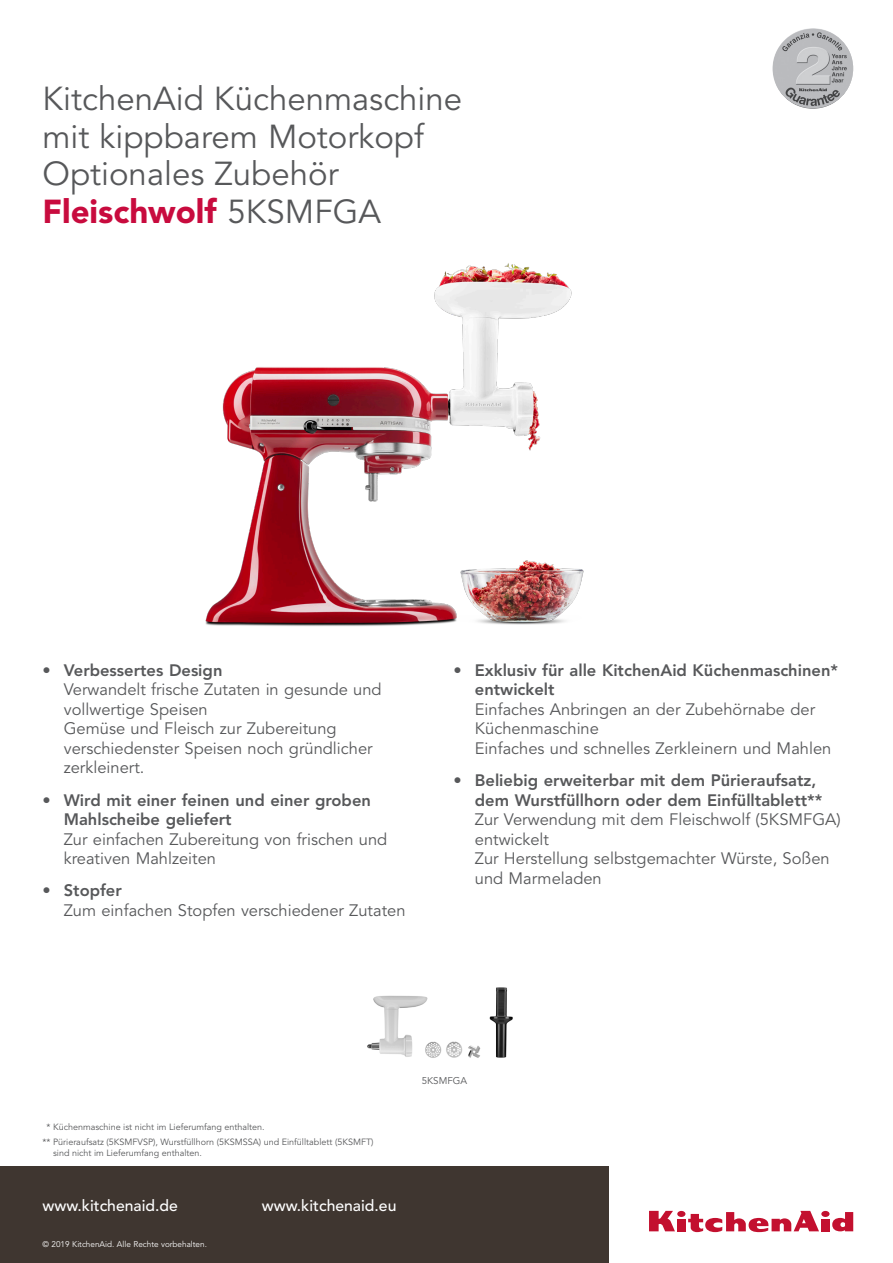
<style>
.page{position:relative;width:893px;height:1263px;background:#fff}
.page>*{position:absolute;margin:0;border:0;box-sizing:border-box;transform-origin:0 0}
.Titre_Produit_22{font:33px/37.5px "Avenir LT Std";color:#57585a}
.Titre_Produit_22-2{font:900 33px "Avenir LT Std";color:#c80b3e}
.TexteBenefit{font:16.5px/19.5px "Avenir LT Std";color:#57585a}
.Texte_Feature{font:800 16.5px/19.5px "Avenir LT Std";color:#57585a}
.WWW{font:500 15.75px "Avenir LT Std";color:#fff}
.t1{font:9.75px "Avenir LT Std";color:#57585a}
.Acces_2{font:9px/10.8px "Avenir LT Std";color:#57585a}
.t2{font:8.25px "Avenir LT Std";color:#fff}
.s1{font-weight:400;color:#57585a}
</style>
<div class="page">
<div style="left:0;top:1166px;width:609px;height:97px;background:#3f3630"></div>
<img style="left:367px;top:987px;width:146px;height:71px">
<div style="left:677px;top:1219px;width:8px;height:12px;background:#c3102f"></div>
<div style="left:677px;top:1211px;width:8px;height:6px;background:#c3102f;border-radius:50%"></div>
<div style="left:821px;top:1219px;width:8px;height:12px;background:#c3102f"></div>
<div style="left:821px;top:1211px;width:8px;height:6px;background:#c3102f;border-radius:50%"></div>
<svg style="left:649px;top:1211px;width:26px;height:20px"></svg>
<svg style="left:688px;top:1211px;width:131px;height:21px"></svg>
<svg style="left:832px;top:1212px;width:21px;height:19px"></svg>
<img style="left:205px;top:263px;width:379px;height:363px">
<img style="left:772px;top:28px;width:81px;height:81px;border-radius:40px">
<p class="Titre_Produit_22" style="left:43px;top:81px;width:421px">KitchenAid Küchenmaschine mit kippbarem Motorkopf</p>
<p class="Titre_Produit_22" style="left:43px;top:156px;width:298px">Optionales Zubehör</p>
<p class="Titre_Produit_22-2" style="left:43px;top:191px;width:340px">Fleischwolf <span class="s1">5KSMFGA</span></p>
<p class="Texte_Feature" style="left:43px;top:660px;width:181px">• Verbessertes Design</p>
<p class="TexteBenefit" style="left:64px;top:680px;width:319px">Verwandelt frische Zutaten in gesunde und vollwertige Speisen</p>
<p class="TexteBenefit" style="left:64px;top:719px;width:310px">Gemüse und Fleisch zur Zubereitung verschiedenster Speisen noch gründlicher zerkleinert.</p>
<p class="Texte_Feature" style="left:64px;top:790px;width:309px;text-indent:-21px">• Wird mit einer feinen und einer groben<br>Mahlscheibe geliefert</p>
<p class="TexteBenefit" style="left:64px;top:830px;width:325px">Zur einfachen Zubereitung von frischen und kreativen Mahlzeiten</p>
<p class="Texte_Feature" style="left:43px;top:881px;width:81px">• Stopfer</p>
<p class="TexteBenefit" style="left:64px;top:901px;width:343px">Zum einfachen Stopfen verschiedener Zutaten</p>
<p class="Texte_Feature" style="left:475px;top:660px;width:365px;text-indent:-21px">• Exklusiv für alle KitchenAid Küchenmaschinen* entwickelt</p>
<p class="TexteBenefit" style="left:475px;top:700px;width:342px">Einfaches Anbringen an der Zubehörnabe der<br>Küchenmaschine</p>
<p class="TexteBenefit" style="left:475px;top:739px;width:358px">Einfaches und schnelles Zerkleinern und Mahlen</p>
<p class="Texte_Feature" style="left:475px;top:771px;width:349px;text-indent:-21px">• Beliebig erweiterbar mit dem Pürieraufsatz, dem Wurstfüllhorn oder dem Einfülltablett**</p>
<p class="TexteBenefit" style="left:475px;top:810px;width:367px">Zur Verwendung mit dem Fleischwolf (5KSMFGA) entwickelt</p>
<p class="TexteBenefit" style="left:475px;top:849px;width:356px">Zur Herstellung selbstgemachter Würste, Soßen und Marmeladen</p>
<p class="Acces_2" style="left:47px;top:1121px;width:220px">* Küchenmaschine ist nicht im Lieferumfang enthalten.</p>
<p class="Acces_2" style="left:53px;top:1136px;width:322px;text-indent:-10px">** Pürieraufsatz (5KSMFVSP), Wurstfüllhorn (5KSMSSA) und Einfülltablett (5KSMFT) sind nicht im Lieferumfang enthalten.</p>
<p class="WWW" style="left:43px;top:1196px;width:137px">www.kitchenaid.de</p>
<p class="WWW" style="left:262px;top:1196px;width:136px">www.kitchenaid.eu</p>
<p class="t2" style="left:43px;top:1239px;width:166px">© 2019 KitchenAid. Alle Rechte vorbehalten.</p>
<p class="t1" style="left:422px;top:1074px;width:47px">5KSMFGA</p>
</div>
